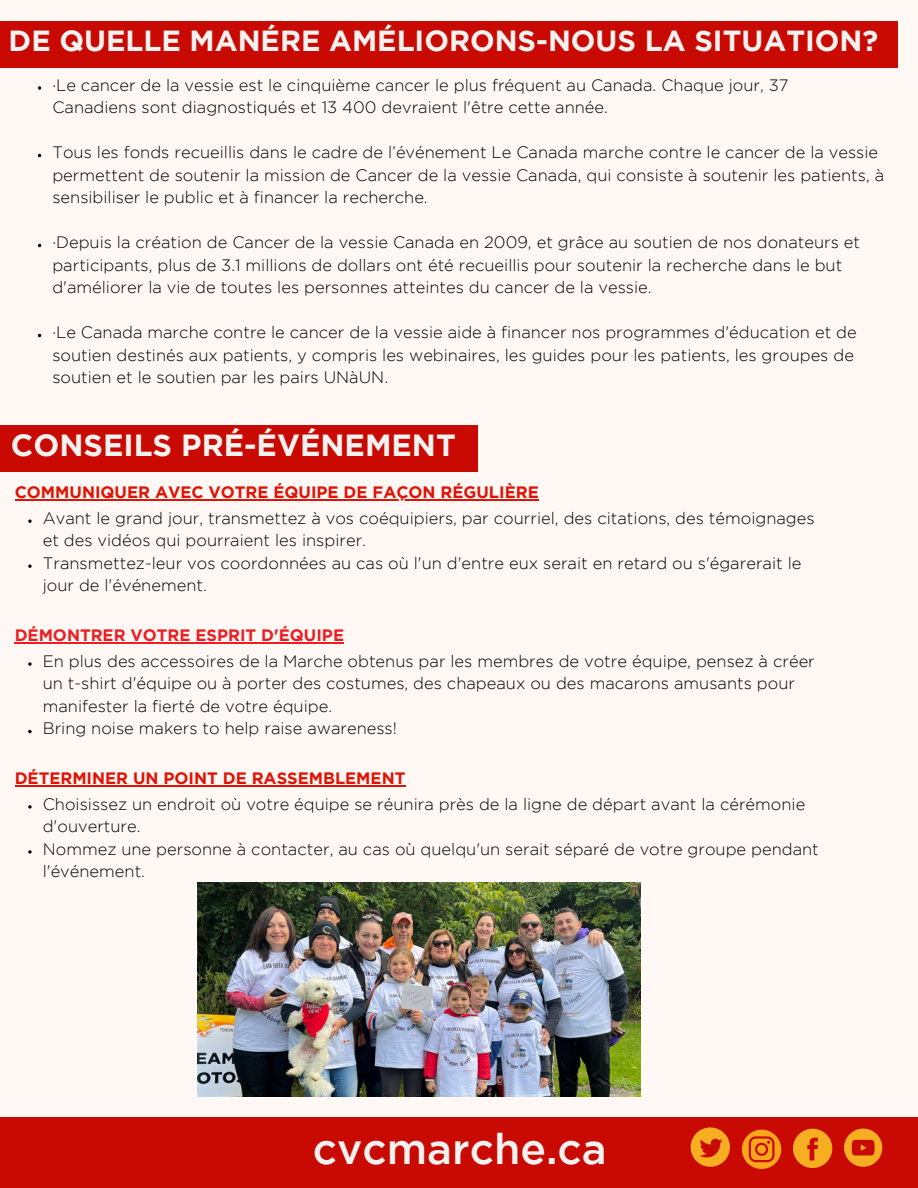
<style>
.page{position:relative;width:918px;height:1188px;background:#fff8f5}
.page>*{position:absolute;margin:0;border:0;box-sizing:border-box;transform-origin:0 0}
.t1{font:500 42.6px "Gotham";color:#f2f2f1}
.t2{font:700 30.45px "Gotham";color:#f2f2f1}
.t3{font:700 28.95px "Gotham";color:#f2f2f1}
.t4{font:300 16.5px/22.5px "Gotham";color:#000}
.t5{font:700 16.5px "Gotham";color:#e01305}
.t6{font:700 16.5px "Gotham";color:#eb1f24}
</style>
<div class="page">
<div style="left:0;top:425px;width:477px;height:46px;background:#c90a02"></div>
<img style="left:197px;top:883px;width:444px;height:213px">
<svg style="left:38px;top:86px;width:3px;height:4px"></svg>
<svg style="left:28px;top:519px;width:4px;height:4px"></svg>
<svg style="left:28px;top:564px;width:4px;height:4px"></svg>
<svg style="left:28px;top:662px;width:4px;height:4px"></svg>
<svg style="left:28px;top:730px;width:4px;height:3px"></svg>
<svg style="left:28px;top:805px;width:4px;height:4px"></svg>
<svg style="left:28px;top:850px;width:4px;height:4px"></svg>
<hr style="left:15px;top:499px;width:524px;height:1px;background:#e01305">
<hr style="left:15px;top:642px;width:329px;height:1px;background:#eb1f24">
<hr style="left:15px;top:785px;width:390px;height:1px;background:#e01305">
<div style="left:283px;top:21px;width:615px;height:47px;background:#c90a02"></div>
<div style="left:0;top:21px;width:556px;height:47px;background:#c90a02"></div>
<div style="left:0;top:1117px;width:918px;height:71px;background:#c90a02"></div>
<svg style="left:691px;top:1127px;width:39px;height:40px"></svg>
<svg style="left:742px;top:1130px;width:39px;height:39px"></svg>
<svg style="left:793px;top:1129px;width:39px;height:39px"></svg>
<svg style="left:844px;top:1129px;width:38px;height:38px"></svg>
<h3 class="t3" style="left:9px;top:30px;width:871px">DE QUELLE MANÉRE AMÉLIORONS-NOUS LA SITUATION?</h3>
<p class="t4" style="left:52px;top:75px;width:738px">·Le cancer de la vessie est le cinquième cancer le plus fréquent au Canada. Chaque jour, 37<br>Canadiens sont diagnostiqués et 13 400 devraient l'être cette année.</p>
<p class="t4" style="left:52px;top:142px;width:833px">Tous les fonds recueillis dans le cadre de l’événement Le Canada marche contre le cancer de la vessie permettent de soutenir la mission de Cancer de la vessie Canada, qui consiste à soutenir les patients, à sensibiliser le public et à financer la recherche.</p>
<p class="t4" style="left:52px;top:232px;width:809px">·Depuis la création de Cancer de la vessie Canada en 2009, et grâce au soutien de nos donateurs et participants, plus de 3.1 millions de dollars ont été recueillis pour soutenir la recherche dans le but d'améliorer la vie de toutes les personnes atteintes du cancer de la vessie.</p>
<p class="t4" style="left:52px;top:322px;width:806px">·Le Canada marche contre le cancer de la vessie aide à financer nos programmes d'éducation et de soutien destinés aux patients, y compris les webinaires, les guides pour les patients, les groupes de soutien et le soutien par les pairs UNàUN.</p>
<h2 class="t2" style="left:11px;top:433px;width:446px">CONSEILS PRÉ-ÉVÉNEMENT</h2>
<p class="t5" style="left:15px;top:486px;width:525px">COMMUNIQUER AVEC VOTRE ÉQUIPE DE FAÇON RÉGULIÈRE</p>
<p class="t4" style="left:43px;top:508px;width:773px">Avant le grand jour, transmettez à vos coéquipiers, par courriel, des citations, des témoignages et des vidéos qui pourraient les inspirer.<br>Transmettez-leur vos coordonnées au cas où l'un d'entre eux serait en retard ou s'égarerait le jour de l'événement.</p>
<p class="t6" style="left:15px;top:629px;width:331px">DÉMONTRER VOTRE ESPRIT D'ÉQUIPE</p>
<p class="t4" style="left:43px;top:651px;width:774px">En plus des accessoires de la Marche obtenus par les membres de votre équipe, pensez à créer un t-shirt d'équipe ou à porter des costumes, des chapeaux ou des macarons amusants pour manifester la fierté de votre équipe.<br>Bring noise makers to help raise awareness!</p>
<p class="t5" style="left:15px;top:772px;width:392px">DÉTERMINER UN POINT DE RASSEMBLEMENT</p>
<p class="t4" style="left:43px;top:794px;width:778px">Choisissez un endroit où votre équipe se réunira près de la ligne de départ avant la cérémonie d'ouverture.<br>Nommez une personne à contacter, au cas où quelqu'un serait séparé de votre groupe pendant l'événement.</p>
<h1 class="t1" style="left:313px;top:1133px;width:295px">cvcmarche.ca</h1>
</div>
